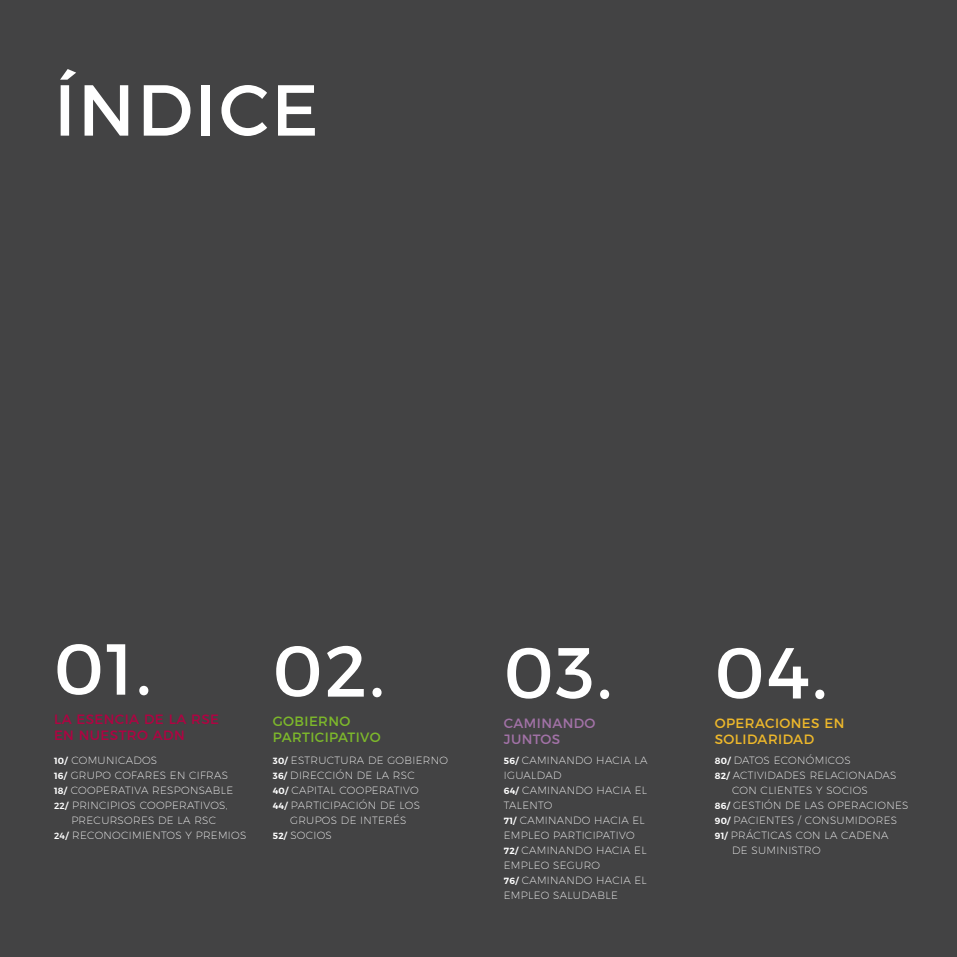
<style>
.page{position:relative;width:957px;height:957px;background:#434344}
.page>*{position:absolute;margin:0;border:0;box-sizing:border-box;transform-origin:0 0}
.t1{font:72px "Montserrat";letter-spacing:.03em;color:#fff}
.t2{font:13.5px/16.2px "Montserrat";letter-spacing:.03em;color:#b00342}
.t3{font:13.5px/16.2px "Montserrat";letter-spacing:.03em;color:#eeb82b}
.t4{font:13.5px/16.2px "Montserrat";letter-spacing:.03em;color:#7db82b}
.t5{font:13.5px/16.2px "Montserrat";letter-spacing:.03em;color:#a272a7}
.t6{font:200 10.5px/15px "Montserrat";letter-spacing:.03em;color:#fff}
.s1{font-weight:600;font-size:9px}
.s2{font-weight:500;font-size:9px}
</style>
<div class="page">
<h1 class="t1" style="left:54px;top:52px;width:266px">ÍNDICE</h1>
<h1 class="t1" style="left:54px;top:612px;width:332px">01. 02.</h1>
<h1 class="t1" style="left:504px;top:615px;width:325px">03. 04.</h1>
<p class="t2" style="left:54px;top:710px;width:166px">LA ESENCIA DE LA RSE<br>EN NUESTRO ADN</p>
<p class="t5" style="left:504px;top:713px;width:93px">CAMINANDO<br>JUNTOS</p>
<p class="t4" style="left:273px;top:712px;width:110px">GOBIERNO<br>PARTICIPATIVO</p>
<p class="t3" style="left:715px;top:714px;width:131px">OPERACIONES EN<br>SOLIDARIDAD</p>
<p class="t6" style="left:54px;top:752px;width:105px"><span class="s1">10/</span> COMUNICADOS</p>
<p class="t6" style="left:54px;top:767px;width:175px"><span class="s1">16/</span> GRUPO COFARES EN CIFRAS</p>
<p class="t6" style="left:54px;top:782px;width:181px"><span class="s1">18/</span> COOPERATIVA RESPONSABLE</p>
<p class="t6" style="left:54px;top:797px;width:175px"><span class="s2">22</span><span class="s1">/</span> PRINCIPIOS COOPERATIVOS,</p>
<p class="t6" style="left:71px;top:812px;width:146px">PRECURSORES DE LA RSC</p>
<p class="t6" style="left:54px;top:827px;width:194px"><span class="s2">24</span><span class="s1">/</span> R ECONOCIMIENTOS Y PREMIOS</p>
<p class="t6" style="left:273px;top:752px;width:26px"><span class="s1">30/</span> ESTRU</p>
<p class="t6" style="left:327px;top:752px;width:17px">CTURA</p>
<p class="t6" style="left:368px;top:752px;width:36px">DE GOBIERNO</p>
<p class="t6" style="left:273px;top:767px;width:25px"><span class="s1">36/</span> DIRE</p>
<p class="t6" style="left:317px;top:767px;width:99px">CCIÓN DE LA RSC</p>
<p class="t6" style="left:273px;top:782px;width:34px"><span class="s1">40/</span> CAPITAL</p>
<p class="t6" style="left:339px;top:782px;width:16px">COOPERATIVO</p>
<p class="t6" style="left:273px;top:797px;width:25px"><span class="s1">44/</span> PARTI</p>
<p class="t6" style="left:322px;top:797px;width:84px">CIPACIÓN DE LOS</p>
<p class="t6" style="left:290px;top:812px;width:17px">GRUPOS</p>
<p class="t6" style="left:341px;top:812px;width:27px">DE INTER</p>
<p class="t6" style="left:393px;top:812px;width:14px">ÉS</p>
<p class="t6" style="left:273px;top:827px;width:48px"><span class="s1">52/</span> SOCIOS</p>
<p class="t6" style="left:504px;top:752px;width:145px"><span class="s1">56/</span> CAMINANDO HACIA LA<br>IGUALDAD<br><span class="s1">64/</span> CAMINANDO HACIA EL<br>TALENTO<br><span class="s1">71/</span> CAMINANDO HACIA EL<br>EMPLEO PARTICIPATIVO<br><span class="s1">72/</span> CAMINANDO HACIA EL<br>EMPLEO SEGURO<br><span class="s1">76/</span> CAMINANDO HACIA EL<br>EMPLEO SALUDABLE</p>
<p class="t6" style="left:715px;top:752px;width:27px"><span class="s1">80/</span> DATOS</p>
<p class="t6" style="left:773px;top:752px;width:70px">ECONÓMICOS</p>
<p class="t6" style="left:715px;top:767px;width:41px"><span class="s1">82/</span> ACTIVIDADES</p>
<p class="t6" style="left:809px;top:767px;width:8px">RELA</p>
<p class="t6" style="left:838px;top:767px;width:16px">CIONADAS</p>
<p class="t6" style="left:732px;top:782px;width:17px">CON</p>
<p class="t6" style="left:760px;top:782px;width:109px">CLIENTES Y SOCIOS</p>
<p class="t6" style="left:715px;top:797px;width:33px"><span class="s1">86/</span> GESTI</p>
<p class="t6" style="left:764px;top:797px;width:48px">ÓNDE LAS</p>
<p class="t6" style="left:828px;top:797px;width:9px">OPERA</p>
<p class="t6" style="left:866px;top:797px;width:16px">CIONES</p>
<p class="t6" style="left:715px;top:812px;width:49px"><span class="s1">90/</span> PACIENTES</p>
<p class="t6" style="left:715px;top:812px;width:107px;text-indent:83px">/ CONSUMIDORES<br><span class="s1">91/</span> PRÁCTI CAS CON</p>
<p class="t6" style="left:824px;top:827px;width:34px">LA CADENA</p>
<p class="t6" style="left:732px;top:842px;width:28px">DE SUMINISTRO</p>
</div>
